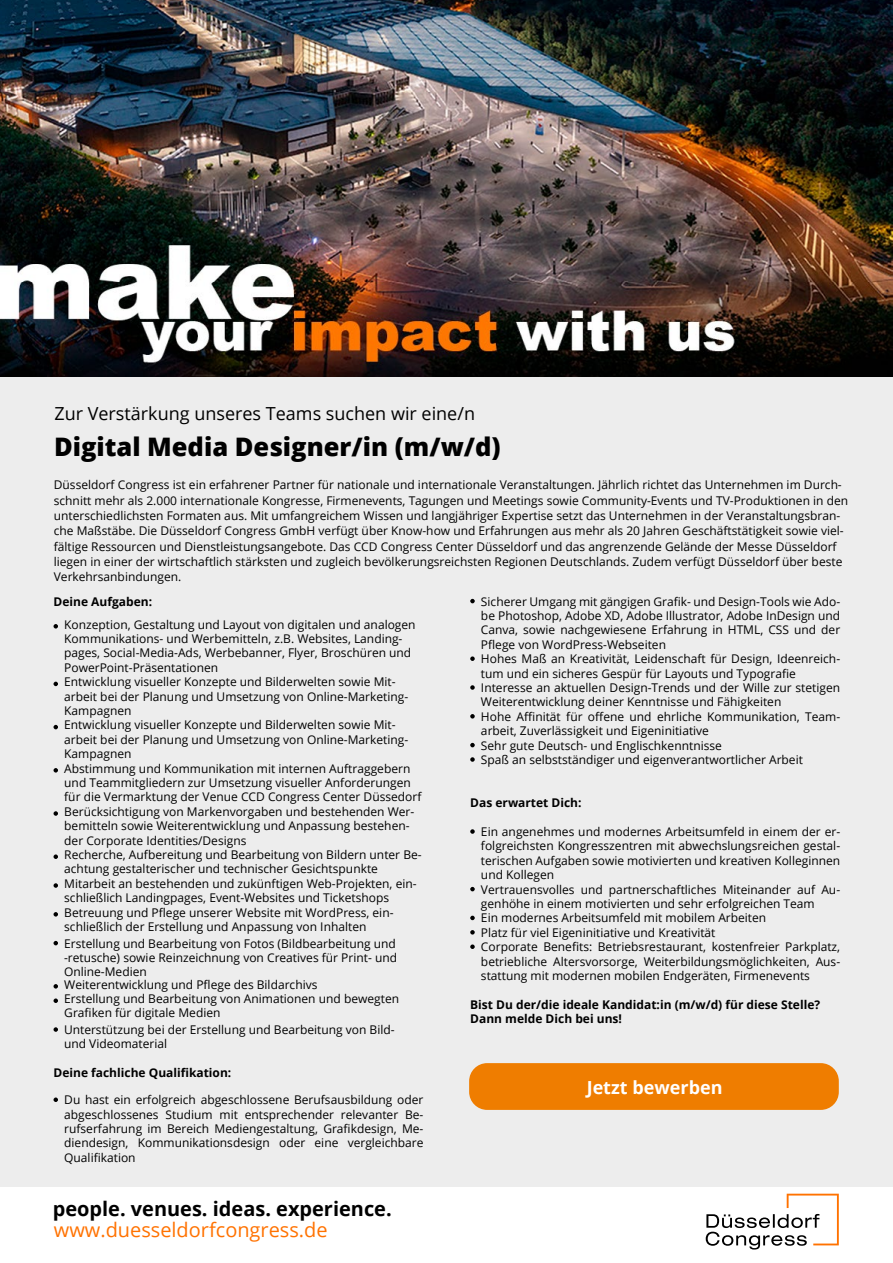
<style>
.page{position:relative;width:893px;height:1263px;background:#fff}
.page>*{position:absolute;margin:0;border:0;box-sizing:border-box;transform-origin:0 0}
.t1{font:800 25.5px "Open Sans";color:#000}
.t2{font:700 19.95px "Open Sans";color:#000}
.t3{font:19.95px "Open Sans";color:#ff7200}
.t4{font:18px "Open Sans";color:#000}
.t5{font:700 18px "Open Sans";color:#fff}
.t6{font:12px/14.4px "Open Sans";color:#000}
.t7{font:700 12px/14.4px "Open Sans";color:#000}
</style>
<div class="page">
<div style="left:0;top:374px;width:893px;height:812px;background:#ededed"></div>
<svg style="left:54px;top:624px;width:4px;height:4px"></svg>
<svg style="left:54px;top:682px;width:4px;height:4px"></svg>
<svg style="left:54px;top:725px;width:4px;height:4px"></svg>
<svg style="left:54px;top:768px;width:4px;height:4px"></svg>
<svg style="left:54px;top:811px;width:4px;height:5px"></svg>
<svg style="left:54px;top:854px;width:4px;height:5px"></svg>
<svg style="left:54px;top:883px;width:4px;height:5px"></svg>
<svg style="left:54px;top:912px;width:4px;height:4px"></svg>
<svg style="left:54px;top:941px;width:4px;height:4px"></svg>
<svg style="left:54px;top:984px;width:4px;height:4px"></svg>
<svg style="left:54px;top:998px;width:4px;height:5px"></svg>
<svg style="left:54px;top:1027px;width:4px;height:5px"></svg>
<svg style="left:54px;top:1097px;width:4px;height:5px"></svg>
<svg style="left:470px;top:599px;width:5px;height:4px"></svg>
<svg style="left:470px;top:656px;width:5px;height:5px"></svg>
<svg style="left:470px;top:685px;width:5px;height:5px"></svg>
<svg style="left:470px;top:714px;width:5px;height:4px"></svg>
<svg style="left:470px;top:743px;width:5px;height:4px"></svg>
<svg style="left:470px;top:757px;width:5px;height:5px"></svg>
<svg style="left:470px;top:829px;width:5px;height:5px"></svg>
<svg style="left:470px;top:887px;width:5px;height:4px"></svg>
<svg style="left:470px;top:916px;width:5px;height:4px"></svg>
<svg style="left:470px;top:930px;width:5px;height:4px"></svg>
<svg style="left:470px;top:944px;width:5px;height:5px"></svg>
<img style="left:0;top:0;width:893px;height:376px">
<div style="left:469px;top:1063px;width:370px;height:47px;background:#ef7d00;border-radius:18px"></div>
<svg style="left:706px;top:1194px;width:133px;height:55px"></svg>
<h3 class="t4" style="left:54px;top:401px;width:422px">Zur Verstärkung unseres Teams suchen wir eine/n</h3>
<h1 class="t1" style="left:54px;top:427px;width:448px">Digital Media Designer/in (m/w/d)</h1>
<p class="t6" style="left:54px;top:477px;width:796px;line-height:15.3px">Düsseldorf Congress ist ein erfahrener Partner für nationale und internationale Veranstaltungen. Jährlich richtet das Unternehmen im Durch&shy;schnitt mehr als 2.000 internationale Kongresse, Firmenevents, Tagungen und Meetings sowie Community-Events und TV-Produktionen in den unterschiedlichsten Formaten aus. Mit umfangreichem Wissen und langjähriger Expertise setzt das Unternehmen in der Veranstaltungsbran&shy;che Maßstäbe. Die Düsseldorf Congress GmbH verfügt über Know-how und Erfahrungen aus mehr als 20 Jahren Geschäftstätigkeit sowie viel&shy;fältige Ressourcen und Dienstleistungsangebote. Das CCD Congress Center Düsseldorf und das angrenzende Gelände der Messe Düsseldorf liegen in einer der wirtschaftlich stärksten und zugleich bevölkerungsreichsten Regionen Deutschlands. Zudem verfügt Düsseldorf über beste Verkehrsanbindungen.</p>
<p class="t7" style="left:54px;top:594px;width:100px">Deine Aufgaben:</p>
<p class="t6" style="left:64px;top:617px;width:359px">Konzeption, Gestaltung und Layout von digitalen und analogen Kommunikations- und Werbemitteln, z.B. Websites, Landing&shy;pages, Social-Media-Ads, Werbebanner, Flyer, Broschüren und PowerPoint-Präsentationen<br>Entwicklung visueller Konzepte und Bilderwelten sowie Mit&shy;arbeit bei der Planung und Umsetzung von Online-Marketing-Kampagnen<br>Entwicklung visueller Konzepte und Bilderwelten sowie Mit&shy;arbeit bei der Planung und Umsetzung von Online-Marketing-Kampagnen<br>Abstimmung und Kommunikation mit internen Auftraggebern und Teammitgliedern zur Umsetzung visueller Anforderungen für die Vermarktung der Venue CCD Congress Center Düssedorf Berücksichtigung von Markenvorgaben und bestehenden Wer&shy;bemitteln sowie Weiterentwicklung und Anpassung bestehen&shy;der Corporate Identities/Designs<br>Recherche, Aufbereitung und Bearbeitung von Bildern unter Be&shy;achtung gestalterischer und technischer Gesichtspunkte Mitarbeit an bestehenden und zukünftigen Web-Projekten, ein&shy;schließlich Landingpages, Event-Websites und Ticketshops Betreuung und Pflege unserer Website mit WordPress, ein&shy;schließlich der Erstellung und Anpassung von Inhalten</p>
<p class="t6" style="left:64px;top:936px;width:335px;text-align:justify">Erstellung und Bearbeitung von Fotos (Bildbearbeitung und -retusche) sowie Reinzeichnung von Creatives für Print- und Online-Medien</p>
<p class="t6" style="left:64px;top:977px;width:336px">Weiterentwicklung und Pflege des Bildarchivs<br>Erstellung und Bearbeitung von Animationen und bewegten<br>Grafiken für digitale Medien</p>
<p class="t6" style="left:64px;top:1022px;width:332px">Unterstützung bei der Erstellung und Bearbeitung von Bild&shy;und Videomaterial</p>
<p class="t7" style="left:54px;top:1065px;width:179px">Deine fachliche Qualifikation:</p>
<p class="t6" style="left:64px;top:1092px;width:361px;text-align:justify">Du hast ein erfolgreich abgeschlossene Berufsausbildung oder abgeschlossenes Studium mit entsprechender relevanter Be&shy;rufserfahrung im Bereich Mediengestaltung, Grafikdesign, Me&shy;diendesign, Kommunikationsdesign oder eine vergleichbare Qualifikation</p>
<h2 class="t2" style="left:53px;top:1194px;width:340px">people. venues. ideas. experience.</h2>
<h2 class="t3" style="left:54px;top:1216px;width:275px">www.duesseldorfcongress.de</h2>
<p class="t6" style="left:481px;top:594px;width:361px">Sicherer Umgang mit gängigen Grafik- und Design-Tools wie Ado&shy;be Photoshop, Adobe XD, Adobe Illustrator, Adobe InDesign und Canva, sowie nachgewiesene Erfahrung in HTML, CSS und der Pflege von WordPress-Webseiten<br>Hohes Maß an Kreativität, Leidenschaft für Design, Ideenreich&shy;tum und ein sicheres Gespür für Layouts und Typografie Interesse an aktuellen Design-Trends und der Wille zur stetigen Weiterentwicklung deiner Kenntnisse und Fähigkeiten<br>Hohe Affinität für offene und ehrliche Kommunikation, Team&shy;arbeit, Zuverlässigkeit und Eigeninitiative<br>Sehr gute Deutsch- und Englischkenntnisse<br>Spaß an selbstständiger und eigenverantwortlicher Arbeit</p>
<p class="t7" style="left:470px;top:795px;width:113px">Das erwartet Dich:</p>
<p class="t6" style="left:481px;top:824px;width:361px">Ein angenehmes und modernes Arbeitsumfeld in einem der er&shy;folgreichsten Kongresszentren mit abwechslungsreichen gestal&shy;terischen Aufgaben sowie motivierten und kreativen Kolleginnen und Kollegen<br>Vertrauensvolles und partnerschaftliches Miteinander auf Au&shy;genhöhe in einem motivierten und sehr erfolgreichen Team<br>Ein modernes Arbeitsumfeld mit mobilem Arbeiten<br>Platz für viel Eigeninitiative und Kreativität<br>Corporate Benefits: Betriebsrestaurant, kostenfreier Parkplatz, betriebliche Altersvorsorge, Weiterbildungsmöglichkeiten, Aus&shy;stattung mit modernen mobilen Endgeräten, Firmenevents</p>
<p class="t7" style="left:470px;top:997px;width:351px">Bist Du der/die ideale Kandidat:in (m/w/d) für diese Stelle?<br>Dann melde Dich bei uns!</p>
<h3 class="t5" style="left:587px;top:1074px;width:137px">Jetzt bewerben</h3>
</div>
